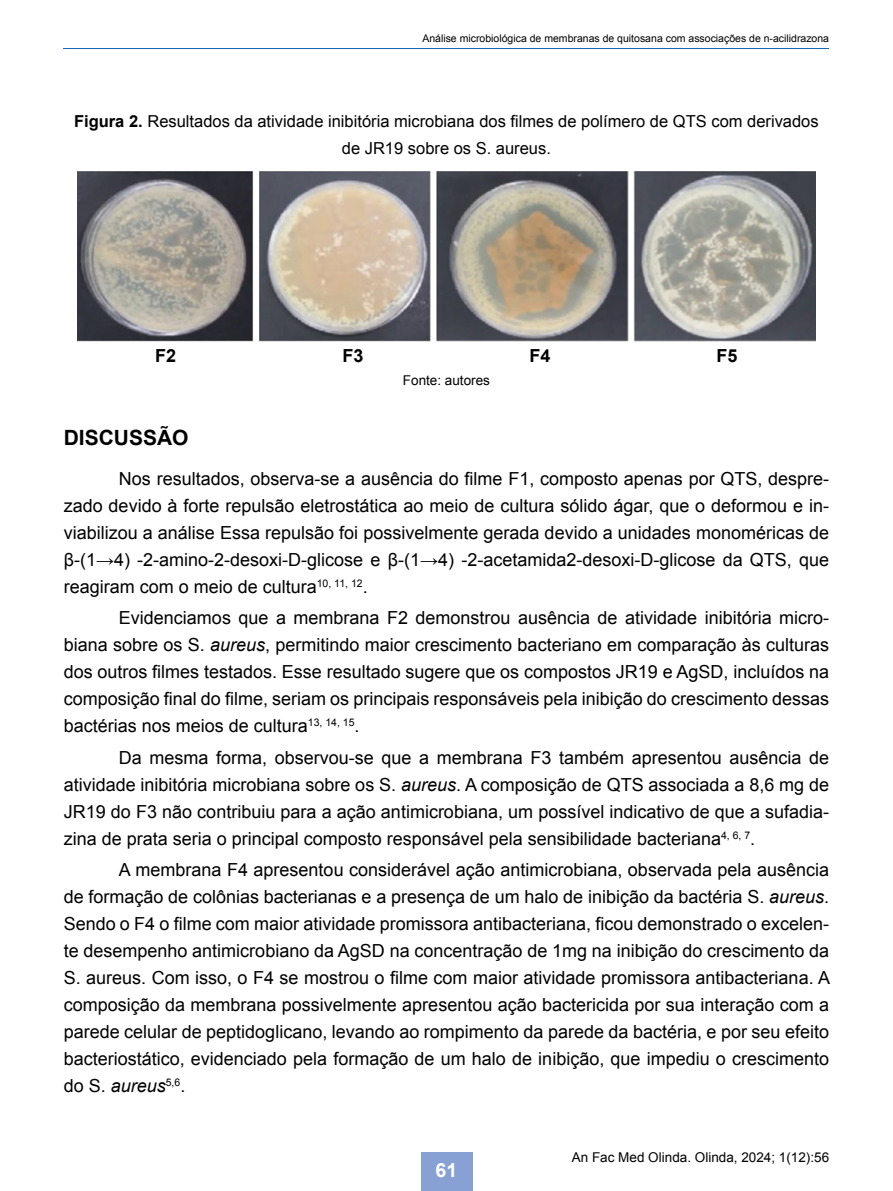
<style>
.page{position:relative;width:893px;height:1191px;background:#fff}
.page>*{position:absolute;margin:0;border:0;box-sizing:border-box;transform-origin:0 0}
.t1{font:700 21px "Arial";color:#000}
.t2{font:700 19.5px "Arial";color:#fff}
.t3{font:18px/27px "Arial";color:#000;text-align:justify}
.t4{font:700 18px "Arial";color:#000}
.t5{font:16.5px/27px "Arial";color:#000;text-align:center}
.t6{font:13.5px "Arial";color:#000}
.t7{font:10.5px "Arial";color:#000}
.s1{font-weight:700}
.s2{font-style:italic}
</style>
<div class="page">
<hr style="left:64px;top:48px;width:765px;height:1px;background:#176bb4">
<div style="left:421px;top:1152px;width:51px;height:39px;background:#87a1d4"></div>
<img style="left:78px;top:171px;width:737px;height:171px">
<p class="t7" style="left:422px;top:31px;width:408px">Análise microbiológica de membranas de quitosana com associações de n-acilidrazona</p>
<p class="t5" style="left:74px;top:108px;width:746px"><span class="s1">Figura 2.</span> Resultados da atividade inibitória microbiana dos filmes de polímero de QTS com derivados de JR19 sobre os S. aureus.</p>
<p class="t4" style="left:155px;top:344px;width:23px">F2</p>
<p class="t4" style="left:342px;top:344px;width:23px">F3</p>
<p class="t4" style="left:529px;top:344px;width:23px">F4</p>
<p class="t4" style="left:717px;top:344px;width:23px">F5</p>
<p class="t6" style="left:403px;top:371px;width:89px">Fonte: autores</p>
<p class="t1" style="left:64px;top:424px;width:126px">DISCUSSÃO</p>
<p class="t3" style="left:64px;top:465px;width:767px;text-indent:55px">Nos resultados, observa-se a ausência do filme F1, composto apenas por QTS, despre&shy;zado devido à forte repulsão eletrostática ao meio de cultura sólido ágar, que o deformou e in&shy;viabilizou a análise Essa repulsão foi possivelmente gerada devido a unidades monoméricas de β-(1→4) -2-amino-2-desoxi-D-glicose e β-(1→4) -2-acetamida2-desoxi-D-glicose da QTS, que reagiram com o meio de cultura<sup>10,</sup> <sup>11,</sup> <sup>12</sup>.</p>
<p class="t3" style="left:64px;top:605px;width:767px;text-indent:55px">Evidenciamos que a membrana F2 demonstrou ausência de atividade inibitória micro&shy;biana sobre os S. <span class="s2">aureus</span>, permitindo maior crescimento bacteriano em comparação às culturas dos outros filmes testados. Esse resultado sugere que os compostos JR19 e AgSD, incluídos na composição final do filme, seriam os principais responsáveis pela inibição do crescimento dessas bactérias nos meios de cultura<sup>13,</sup> <sup>14,</sup> <sup>15</sup>.</p>
<p class="t3" style="left:64px;top:744px;width:767px;text-indent:55px">Da mesma forma, observou-se que a membrana F3 também apresentou ausência de atividade inibitória microbiana sobre os S. <span class="s2">aureus</span>. A composição de QTS associada a 8,6 mg de JR19 do F3 não contribuiu para a ação antimicrobiana, um possível indicativo de que a sufadia&shy;zina de prata seria o principal composto responsável pela sensibilidade bacteriana<sup>4,</sup> <sup>6,</sup> <sup>7</sup>.</p>
<p class="t3" style="left:64px;top:856px;width:768px;text-indent:55px">A membrana F4 apresentou considerável ação antimicrobiana, observada pela ausência de formação de colônias bacterianas e a presença de um halo de inibição da bactéria S. <span class="s2">aureus</span>.<br>Sendo o F4 o filme com maior atividade promissora antibacteriana, ficou demonstrado o excelen&shy;te desempenho antimicrobiano da AgSD na concentração de 1mg na inibição do crescimento da S. aureus. Com isso, o F4 se mostrou o filme com maior atividade promissora antibacteriana. A composição da membrana possivelmente apresentou ação bactericida por sua interação com a parede celular de peptidoglicano, levando ao rompimento da parede da bactéria, e por seu efeito bacteriostático, evidenciado pela formação de um halo de inibição, que impediu o crescimento do S. <span class="s2">aureus</span><sup>5,6</sup>.</p>
<p class="t2" style="left:436px;top:1157px;width:23px">61</p>
<p class="t6" style="left:572px;top:1148px;width:259px">An Fac Med Olinda. Olinda, 2024; 1(12):56</p>
</div>
